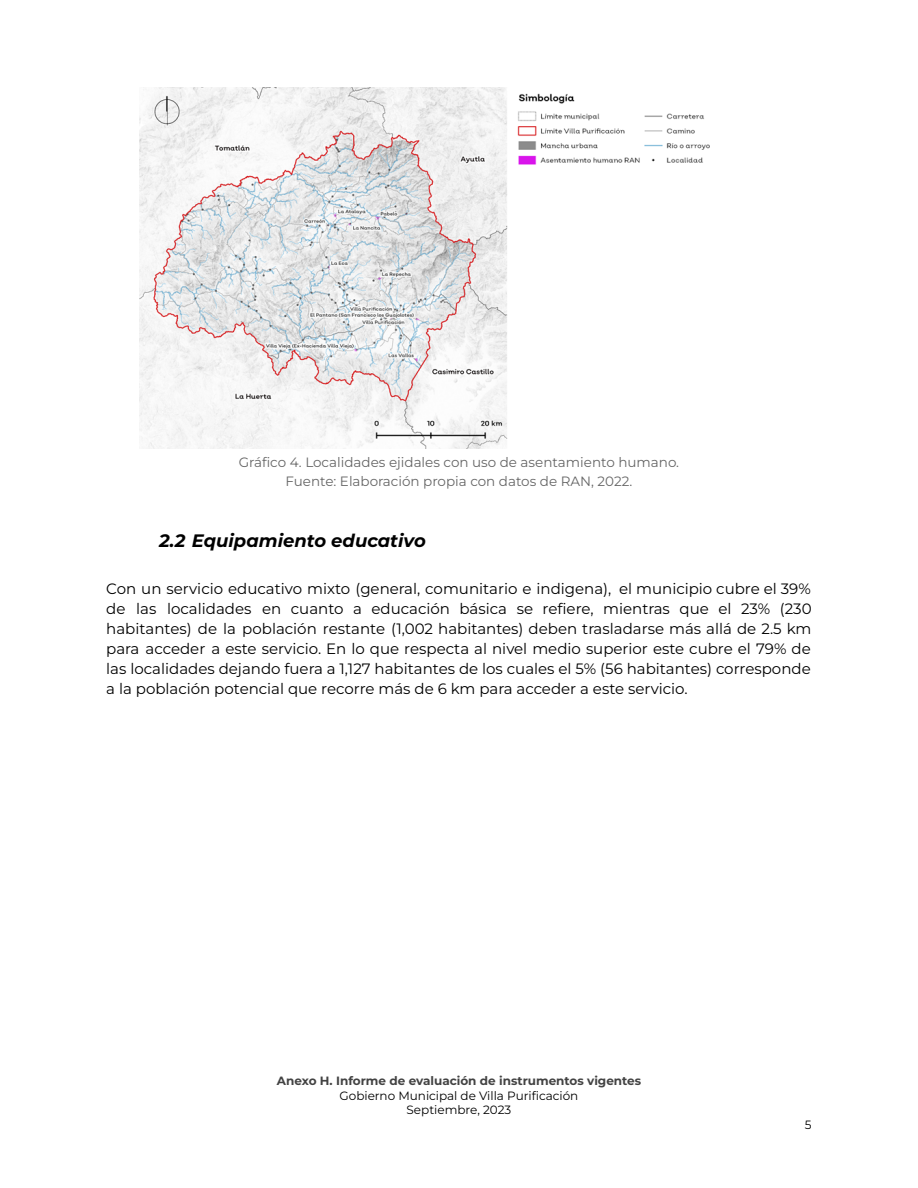
<style>
.page{position:relative;width:918px;height:1188px;background:#fff}
.page>*{position:absolute;margin:0;border:0;box-sizing:border-box;transform-origin:0 0}
.t1{font:italic 700 18px "Montserrat";color:#000}
.t2{font:15px/20.1px "Montserrat";color:#000;text-align:justify}
.t3{font:13.5px/18.9px "Montserrat";color:#666;text-align:center}
.t4{font:12px/14.7px "Montserrat";color:#000;text-align:center}
.t5{font:700 12px "Montserrat";color:#434343}
</style>
<div class="page">
<img style="left:140px;top:87px;width:570px;height:361px">
<p class="t3" style="left:239px;top:453px;width:442px">Gráfico 4. Localidades ejidales con uso de asentamiento humano.<br>Fuente: Elaboración propia con datos de RAN, 2022.</p>
<p class="t1" style="left:159px;top:530px;width:268px">2.2 Equipamiento educativo</p>
<p class="t2" style="left:106px;top:578px;width:707px">Con un servicio educativo mixto (general, comunitario e indigena), el municipio cubre el 39% de las localidades en cuanto a educación básica se refiere, mientras que el 23% (230 habitantes) de la población restante (1,002 habitantes) deben trasladarse más allá de 2.5 km para acceder a este servicio. En lo que respecta al nivel medio superior este cubre el 79% de las localidades dejando fuera a 1,127 habitantes de los cuales el 5% (56 habitantes) corresponde a la población potencial que recorre más de 6 km para acceder a este servicio.</p>
<p class="t5" style="left:277px;top:1073px;width:366px">Anexo H. Informe de evaluación de instrumentos vigentes</p>
<p class="t4" style="left:340px;top:1088px;width:240px">Gobierno Municipal de Villa Purificación<br>Septiembre, 2023</p>
<p class="t4" style="left:805px;top:1117px;width:8px">5</p>
</div>
